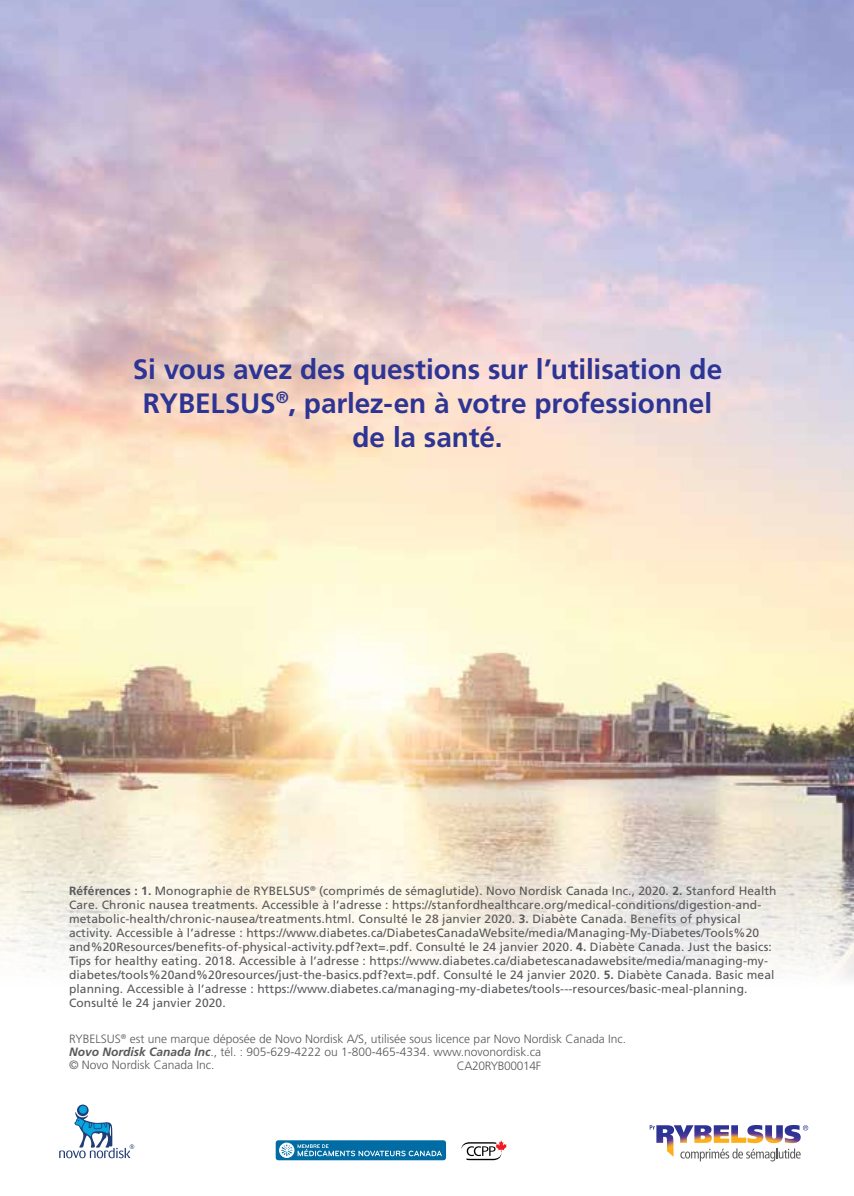
<style>
.page{position:relative;width:854px;height:1196px;background:#fff}
.page>*{position:absolute;margin:0;border:0;box-sizing:border-box;transform-origin:0 0}
.t1{font:700 28px/34px "Frutiger";letter-spacing:-.005em;color:#2d3494;text-align:center}
.t2{font:12px/14px "Frutiger";letter-spacing:.01em;color:#58595b}
.t3{font:300 12px/13px "Frutiger";color:#58595b}
.t4{font:300 12px "Frutiger";letter-spacing:-.03em;color:#58595b}
.s1{font-weight:700}
.s2{font-weight:700;font-style:italic}
</style>
<div class="page">
<img style="left:0;top:0;width:854px;height:825px">
<svg style="left:0;top:825px;width:854px;height:154px"></svg>
<svg style="left:649px;top:1125px;width:159px;height:36px"></svg>
<svg style="left:461px;top:1140px;width:46px;height:19px"></svg>
<div style="left:276px;top:1140px;width:170px;height:20px;background:#006ca3;border-radius:3px"></div>
<svg style="left:279px;top:1142px;width:15px;height:15px"></svg>
<svg style="left:281px;top:1144px;width:161px;height:12px"></svg>
<svg style="left:77px;top:1104px;width:12px;height:11px"></svg>
<div style="left:79px;top:1105px;width:8px;height:8px;background:#08a5de;border-radius:50%"></div>
<svg style="left:59px;top:1111px;width:75px;height:47px"></svg>
<svg style="left:0;top:0;width:9px;height:4px"></svg>
<svg style="left:846px;top:0;width:8px;height:4px"></svg>
<h1 class="t1" style="left:133px;top:351px;width:591px">Si vous avez des questions sur l’utilisation de<br>RYBELSUS<sup>®</sup>, parlez-en à votre professionnel de la santé.</h1>
<p class="t2" style="left:69px;top:883px;width:709px"><span class="s1">Références : 1.</span> Monographie de RYBELSUS<sup>®</sup> (comprimés de sémaglutide). Novo Nordisk Canada Inc., 2020. <span class="s1">2.</span> Stanford Health Care. Chronic nausea treatments. Accessible à l’adresse : https://stanfordhealthcare.org/medical-conditions/digestion-and&shy;metabolic-health/chronic-nausea/treatments.html. Consulté le 28 janvier 2020. <span class="s1">3.</span> Diabète Canada. Benefits of physical activity. Accessible à l’adresse : https://www.diabetes.ca/DiabetesCanadaWebsite/media/Managing-My-Diabetes/Tools%20 and%20Resources/benefits-of-physical-activity.pdf?ext=.pdf. Consulté le 24 janvier 2020. <span class="s1">4.</span> Diabète Canada. Just the basics:<br>Tips for healthy eating. 2018. Accessible à l’adresse : https://www.diabetes.ca/diabetescanadawebsite/media/managing-my&shy;diabetes/tools%20and%20resources/just-the-basics.pdf?ext=.pdf. Consulté le 24 janvier 2020. <span class="s1">5.</span> Diabète Canada. Basic meal planning. Accessible à l’adresse : https://www.diabetes.ca/managing-my-diabetes/tools---resources/basic-meal-planning.<br>Consulté le 24 janvier 2020.</p>
<p class="t3" style="left:69px;top:1032px;width:558px">RYBELSUS<sup>®</sup> est une marque déposée de Novo Nordisk A/S, utilisée sous licence par Novo Nordisk Canada Inc.<br><span class="s2">Novo Nordisk Canada Inc</span>., tél. : 905-629-4222 ou 1-800-465-4334. www.novonordisk.ca<br>© Novo Nordisk Canada Inc.</p>
<p class="t4" style="left:457px;top:1058px;width:86px">CA20RYB00014F</p>
</div>
